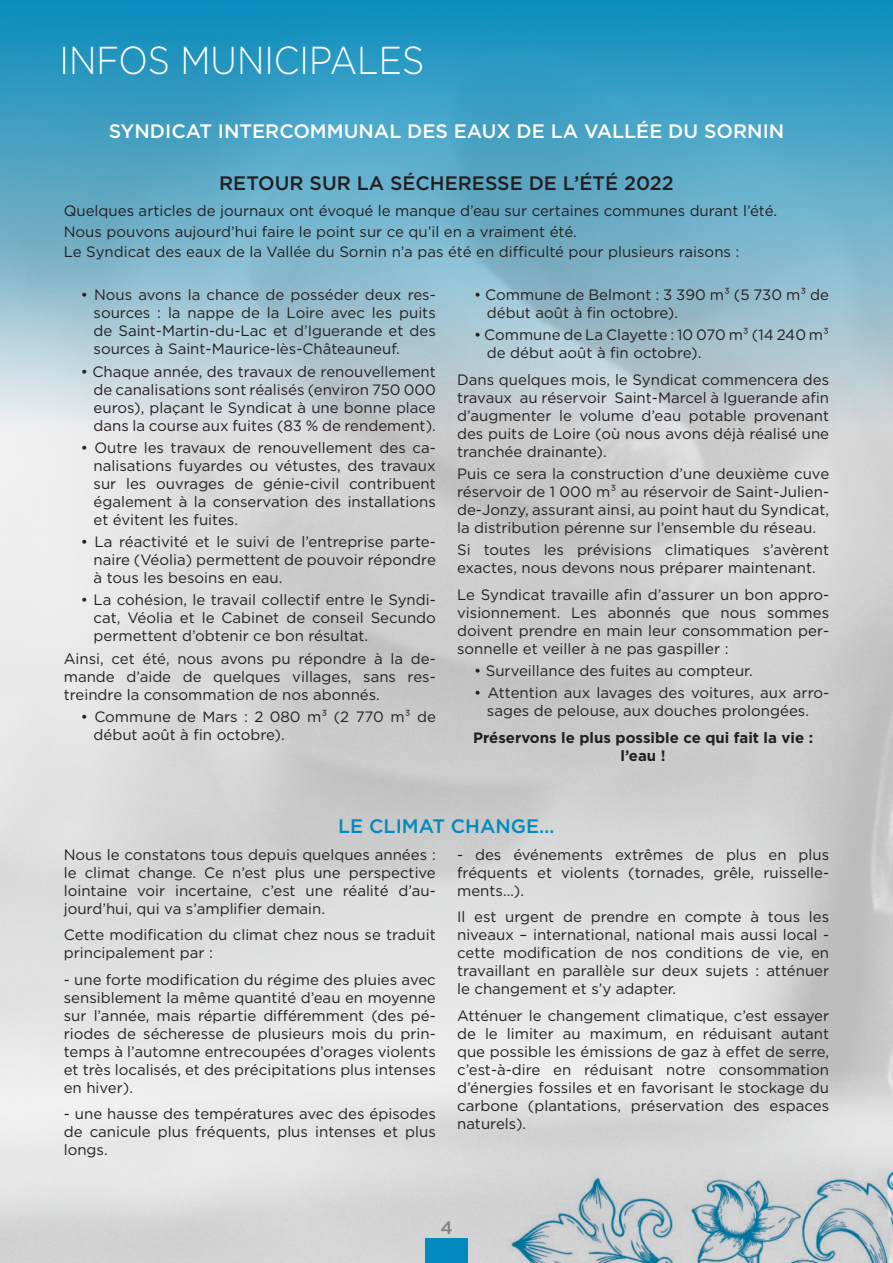
<style>
.page{position:relative;width:893px;height:1263px;background:#fff}
.page>*{position:absolute;margin:0;border:0;box-sizing:border-box;transform-origin:0 0}
.t1{font:300 39px "Gotham";color:#fff;scale:.89 1}
.t2{font:500 19.5px "Gotham";color:#fff}
.t3{font:500 19.5px "Gotham";color:#231f20}
.t4{font:500 19.5px "Gotham";color:#008abd}
.t5{font:500 18px "Gotham";color:#808285}
.t6{font:15px/18px "Gotham";color:#231f20;text-align:justify}
.t7{font:700 15px/18px "Gotham";color:#231f20;text-align:center}
</style>
<div class="page">
<svg style="left:0;top:0;width:893px;height:425px;background:#6eb0c9"></svg>
<img style="left:462px;top:1148px;width:431px;height:115px">
<div style="left:425px;top:1238px;width:43px;height:25px;background:#008abd"></div>
<h1 class="t1" style="left:60px;top:35px;width:411px">I NFOS MUNICIPALES</h1>
<h2 class="t2" style="left:109px;top:118px;width:677px">SYNDICAT INTERCOMMUNAL DES EAUX DE LA VALLÉE DU SORNIN</h2>
<h2 class="t3" style="left:219px;top:170px;width:456px">RETOUR SUR LA SÉCHERESSE DE L’ÉTÉ 2022</h2>
<p class="t6" style="left:64px;top:201px;width:715px;line-height:20.1px;text-align:left">Quelques articles de journaux ont évoqué le manque d’eau sur certaines communes durant l’été.<br>Nous pouvons aujourd’hui faire le point sur ce qu’il en a vraiment été.<br>Le Syndicat des eaux de la Vallée du Sornin n’a pas été en difficulté pour plusieurs raisons :</p>
<p class="t6" style="left:94px;top:286px;width:344px;text-indent:-13px">• Nous avons la chance de posséder deux res&shy;sources : la nappe de la Loire avec les puits de Saint-Martin-du-Lac et d’Iguerande et des sources à Saint-Maurice-lès-Châteauneuf.</p>
<p class="t6" style="left:94px;top:362px;width:344px;text-indent:-13px">• Chaque année, des travaux de renouvellement de canalisations sont réalisés (environ 750 000 euros), plaçant le Syndicat à une bonne place dans la course aux fuites (83 % de rendement).</p>
<p class="t6" style="left:94px;top:438px;width:344px;text-indent:-13px">• Outre les travaux de renouvellement des ca&shy;nalisations fuyardes ou vétustes, des travaux sur les ouvrages de génie-civil contribuent également à la conservation des installations et évitent les fuites.</p>
<p class="t6" style="left:94px;top:532px;width:344px;text-indent:-13px">• La réactivité et le suivi de l’entreprise parte&shy;naire (Véolia) permettent de pouvoir répondre à tous les besoins en eau.</p>
<p class="t6" style="left:94px;top:591px;width:344px;text-indent:-13px">• La cohésion, le travail collectif entre le Syndi&shy;cat, Véolia et le Cabinet de conseil Secundo permettent d’obtenir ce bon résultat.</p>
<p class="t6" style="left:64px;top:649px;width:374px">Ainsi, cet été, nous avons pu répondre à la de&shy;mande d’aide de quelques villages, sans res&shy;treindre la consommation de nos abonnés.</p>
<p class="t6" style="left:94px;top:707px;width:344px;text-indent:-13px">• Commune de Mars : 2 080 m³ (2 770 m³ de début août à fin octobre).</p>
<p class="t6" style="left:487px;top:286px;width:344px;text-indent:-13px">• Commune de Belmont : 3 390 m³ (5 730 m³ de début août à fin octobre).</p>
<p class="t6" style="left:487px;top:326px;width:344px;text-indent:-13px">• Commune de La Clayette : 10 070 m³ (14 240 m³ de début août à fin octobre).</p>
<p class="t6" style="left:457px;top:370px;width:374px">Dans quelques mois, le Syndicat commencera des travaux au réservoir Saint-Marcel à Iguerande afin d’augmenter le volume d’eau potable provenant des puits de Loire (où nous avons déjà réalisé une tranchée drainante).</p>
<p class="t6" style="left:457px;top:465px;width:374px">Puis ce sera la construction d’une deuxième cuve réservoir de 1 000 m³ au réservoir de Saint-Julien&shy;de-Jonzy, assurant ainsi, au point haut du Syndicat, la distribution pérenne sur l’ensemble du réseau.</p>
<p class="t6" style="left:457px;top:541px;width:374px">Si toutes les prévisions climatiques s’avèrent exactes, nous devons nous préparer maintenant.</p>
<p class="t6" style="left:457px;top:585px;width:374px">Le Syndicat travaille afin d’assurer un bon appro&shy;visionnement. Les abonnés que nous sommes doivent prendre en main leur consommation per&shy;sonnelle et veiller à ne pas gaspiller :</p>
<p class="t6" style="left:474px;top:662px;width:280px">• Surveillance des fuites au compteur.</p>
<p class="t6" style="left:474px;top:684px;width:357px;text-align:center">• Attention aux lavages des voitures, aux arro&shy;sages de pelouse, aux douches prolongées.</p>
<p class="t7" style="left:473px;top:729px;width:342px">Préservons le plus possible ce qui fait la vie : l’eau !</p>
<h2 class="t4" style="left:338px;top:814px;width:218px">LE CLIMAT CHANGE…</h2>
<p class="t6" style="left:64px;top:845px;width:374px">Nous le constatons tous depuis quelques années : le climat change. Ce n’est plus une perspective lointaine voir incertaine, c’est une réalité d’au&shy;jourd’hui, qui va s’amplifier demain.</p>
<p class="t6" style="left:64px;top:926px;width:373px">Cette modification du climat chez nous se traduit principalement par :</p>
<p class="t6" style="left:64px;top:970px;width:374px">- une forte modification du régime des pluies avec sensiblement la même quantité d’eau en moyenne sur l’année, mais répartie différemment (des pé&shy;riodes de sécheresse de plusieurs mois du prin&shy;temps à l’automne entrecoupées d’orages violents et très localisés, et des précipitations plus intenses en hiver).</p>
<p class="t6" style="left:64px;top:1105px;width:374px">- une hausse des températures avec des épisodes de canicule plus fréquents, plus intenses et plus longs.</p>
<p class="t6" style="left:457px;top:845px;width:374px">- des événements extrêmes de plus en plus fréquents et violents (tornades, grêle, ruisselle&shy;ments…).</p>
<p class="t6" style="left:457px;top:908px;width:374px">Il est urgent de prendre en compte à tous les niveaux – international, national mais aussi local - cette modification de nos conditions de vie, en travaillant en parallèle sur deux sujets : atténuer le changement et s’y adapter.</p>
<p class="t6" style="left:457px;top:1006px;width:374px">Atténuer le changement climatique, c’est essayer de le limiter au maximum, en réduisant autant que possible les émissions de gaz à effet de serre, c’est-à-dire en réduisant notre consommation d’énergies fossiles et en favorisant le stockage du carbone (plantations, préservation des espaces naturels).</p>
<p class="t5" style="left:440px;top:1216px;width:14px">4</p>
</div>
